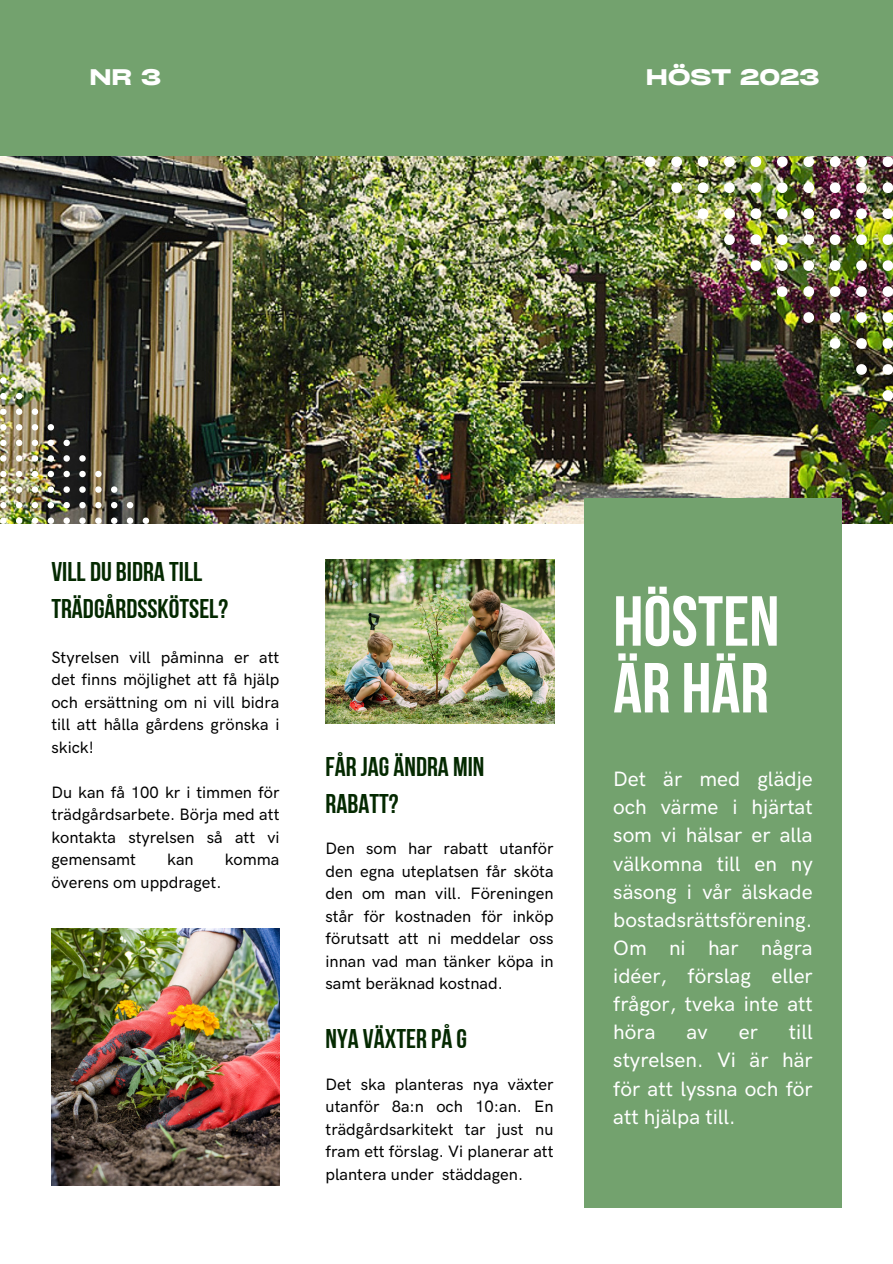
<style>
.page{position:relative;width:893px;height:1264px;background:#fff}
.page>*{position:absolute;margin:0;border:0;box-sizing:border-box;transform-origin:0 0}
.t1{font:70.65px/66.8px "Bebas Neue Cyrillic";color:#fff}
.t2{font:27px/37.2px "Bebas Neue Cyrillic";color:#042900}
.t3{font:700 21.6px "Cy Grotesk Grand";color:#fff}
.t4{font:500 20.85px/28.2px "HK Grotesk Pro";color:#fff;text-align:justify}
.t5{font:500 16.5px/22.5px "HK Grotesk Pro";color:#000;text-align:justify}
</style>
<div class="page">
<img style="left:0;top:156px;width:892px;height:368px">
<img style="left:51px;top:928px;width:229px;height:257px">
<img style="left:325px;top:559px;width:229px;height:164px">
<div style="left:584px;top:498px;width:257px;height:709px;background:#73a26e"></div>
<div style="left:0;top:0;width:892px;height:156px;background:#73a26e"></div>
<svg style="left:882px;top:390px;width:10px;height:11px"></svg>
<svg style="left:882px;top:364px;width:10px;height:11px"></svg>
<svg style="left:856px;top:364px;width:10px;height:11px"></svg>
<svg style="left:882px;top:338px;width:10px;height:11px"></svg>
<svg style="left:856px;top:338px;width:10px;height:11px"></svg>
<svg style="left:829px;top:338px;width:11px;height:11px"></svg>
<svg style="left:882px;top:312px;width:10px;height:11px"></svg>
<svg style="left:856px;top:312px;width:10px;height:11px"></svg>
<svg style="left:829px;top:312px;width:11px;height:11px"></svg>
<svg style="left:803px;top:312px;width:11px;height:11px"></svg>
<svg style="left:882px;top:286px;width:10px;height:11px"></svg>
<svg style="left:856px;top:286px;width:10px;height:11px"></svg>
<svg style="left:829px;top:286px;width:11px;height:11px"></svg>
<svg style="left:803px;top:286px;width:11px;height:11px"></svg>
<svg style="left:776px;top:286px;width:11px;height:11px"></svg>
<svg style="left:882px;top:260px;width:10px;height:11px"></svg>
<svg style="left:856px;top:260px;width:10px;height:11px"></svg>
<svg style="left:829px;top:260px;width:11px;height:11px"></svg>
<svg style="left:803px;top:260px;width:11px;height:11px"></svg>
<svg style="left:776px;top:260px;width:11px;height:11px"></svg>
<svg style="left:750px;top:260px;width:11px;height:11px"></svg>
<svg style="left:882px;top:234px;width:10px;height:11px"></svg>
<svg style="left:856px;top:234px;width:10px;height:11px"></svg>
<svg style="left:829px;top:234px;width:11px;height:11px"></svg>
<svg style="left:803px;top:234px;width:11px;height:11px"></svg>
<svg style="left:776px;top:234px;width:11px;height:11px"></svg>
<svg style="left:750px;top:234px;width:11px;height:11px"></svg>
<svg style="left:724px;top:234px;width:10px;height:11px"></svg>
<svg style="left:882px;top:208px;width:10px;height:11px"></svg>
<svg style="left:856px;top:208px;width:10px;height:11px"></svg>
<svg style="left:829px;top:208px;width:11px;height:11px"></svg>
<svg style="left:803px;top:208px;width:11px;height:11px"></svg>
<svg style="left:776px;top:208px;width:11px;height:11px"></svg>
<svg style="left:750px;top:208px;width:11px;height:11px"></svg>
<svg style="left:724px;top:208px;width:10px;height:11px"></svg>
<svg style="left:697px;top:208px;width:11px;height:11px"></svg>
<svg style="left:882px;top:182px;width:10px;height:11px"></svg>
<svg style="left:856px;top:182px;width:10px;height:11px"></svg>
<svg style="left:829px;top:182px;width:11px;height:11px"></svg>
<svg style="left:803px;top:182px;width:11px;height:11px"></svg>
<svg style="left:776px;top:182px;width:11px;height:11px"></svg>
<svg style="left:750px;top:182px;width:11px;height:11px"></svg>
<svg style="left:724px;top:182px;width:10px;height:11px"></svg>
<svg style="left:697px;top:182px;width:11px;height:11px"></svg>
<svg style="left:671px;top:182px;width:11px;height:11px"></svg>
<svg style="left:882px;top:156px;width:10px;height:11px"></svg>
<svg style="left:856px;top:156px;width:10px;height:11px"></svg>
<svg style="left:829px;top:156px;width:11px;height:11px"></svg>
<svg style="left:803px;top:156px;width:11px;height:11px"></svg>
<svg style="left:776px;top:156px;width:11px;height:11px"></svg>
<svg style="left:750px;top:156px;width:11px;height:11px"></svg>
<svg style="left:724px;top:156px;width:10px;height:11px"></svg>
<svg style="left:697px;top:156px;width:11px;height:11px"></svg>
<svg style="left:671px;top:156px;width:11px;height:11px"></svg>
<svg style="left:645px;top:156px;width:10px;height:11px"></svg>
<svg style="left:0;top:377px;width:7px;height:7px"></svg>
<svg style="left:0;top:393px;width:7px;height:6px"></svg>
<svg style="left:16px;top:393px;width:6px;height:6px"></svg>
<svg style="left:0;top:408px;width:7px;height:7px"></svg>
<svg style="left:16px;top:408px;width:6px;height:7px"></svg>
<svg style="left:32px;top:408px;width:6px;height:7px"></svg>
<svg style="left:0;top:424px;width:7px;height:6px"></svg>
<svg style="left:16px;top:424px;width:6px;height:6px"></svg>
<svg style="left:32px;top:424px;width:6px;height:6px"></svg>
<svg style="left:48px;top:424px;width:6px;height:6px"></svg>
<svg style="left:0;top:439px;width:7px;height:7px"></svg>
<svg style="left:16px;top:439px;width:6px;height:7px"></svg>
<svg style="left:32px;top:439px;width:6px;height:7px"></svg>
<svg style="left:48px;top:439px;width:6px;height:7px"></svg>
<svg style="left:63px;top:439px;width:7px;height:7px"></svg>
<svg style="left:0;top:455px;width:7px;height:6px"></svg>
<svg style="left:16px;top:455px;width:6px;height:6px"></svg>
<svg style="left:32px;top:455px;width:6px;height:6px"></svg>
<svg style="left:48px;top:455px;width:6px;height:6px"></svg>
<svg style="left:63px;top:455px;width:7px;height:6px"></svg>
<svg style="left:79px;top:455px;width:7px;height:6px"></svg>
<svg style="left:0;top:471px;width:7px;height:6px"></svg>
<svg style="left:16px;top:471px;width:6px;height:6px"></svg>
<svg style="left:32px;top:471px;width:6px;height:6px"></svg>
<svg style="left:48px;top:471px;width:6px;height:6px"></svg>
<svg style="left:63px;top:471px;width:7px;height:6px"></svg>
<svg style="left:79px;top:471px;width:7px;height:6px"></svg>
<svg style="left:95px;top:471px;width:7px;height:6px"></svg>
<svg style="left:0;top:486px;width:7px;height:7px"></svg>
<svg style="left:16px;top:486px;width:6px;height:7px"></svg>
<svg style="left:32px;top:486px;width:6px;height:7px"></svg>
<svg style="left:48px;top:486px;width:6px;height:7px"></svg>
<svg style="left:63px;top:486px;width:7px;height:7px"></svg>
<svg style="left:79px;top:486px;width:7px;height:7px"></svg>
<svg style="left:95px;top:486px;width:7px;height:7px"></svg>
<svg style="left:111px;top:486px;width:6px;height:7px"></svg>
<svg style="left:0;top:502px;width:7px;height:6px"></svg>
<svg style="left:16px;top:502px;width:6px;height:6px"></svg>
<svg style="left:32px;top:502px;width:6px;height:6px"></svg>
<svg style="left:48px;top:502px;width:6px;height:6px"></svg>
<svg style="left:63px;top:502px;width:7px;height:6px"></svg>
<svg style="left:79px;top:502px;width:7px;height:6px"></svg>
<svg style="left:95px;top:502px;width:7px;height:6px"></svg>
<svg style="left:111px;top:502px;width:6px;height:6px"></svg>
<svg style="left:127px;top:502px;width:6px;height:6px"></svg>
<svg style="left:0;top:517px;width:7px;height:7px"></svg>
<svg style="left:16px;top:517px;width:6px;height:7px"></svg>
<svg style="left:32px;top:517px;width:6px;height:7px"></svg>
<svg style="left:48px;top:517px;width:6px;height:7px"></svg>
<svg style="left:63px;top:517px;width:7px;height:7px"></svg>
<svg style="left:79px;top:517px;width:7px;height:7px"></svg>
<svg style="left:95px;top:517px;width:7px;height:7px"></svg>
<svg style="left:111px;top:517px;width:6px;height:7px"></svg>
<svg style="left:127px;top:517px;width:6px;height:7px"></svg>
<svg style="left:143px;top:517px;width:6px;height:7px"></svg>
<h2 class="t3" style="left:89px;top:64px;width:73px">NR 3</h2>
<p class="t3" style="left:646px;top:64px;width:175px">HÖST 2023</p>
<p class="t2" style="left:51px;top:555px;width:178px">VILL DU BIDRA TILL<br>TRÄDGÅRDSSKÖTSEL?</p>
<h2 class="t5" style="left:51px;top:646px;width:229px">Styrelsen vill påminna er att det finns möjlighet att få hjälp och ersättning om ni vill bidra till att hålla gårdens grönska i skick!</h2>
<p class="t5" style="left:51px;top:781px;width:229px">Du kan få 100 kr i timmen för trädgårdsarbete. Börja med att kontakta styrelsen så att vi gemensamt</p>
<p class="t5" style="left:167px;top:849px;width:28px">kan</p>
<p class="t5" style="left:225px;top:849px;width:56px">komma</p>
<p class="t5" style="left:51px;top:871px;width:171px">överens om uppdraget.</p>
<p class="t2" style="left:325px;top:751px;width:160px">FÅR JAG ÄNDRA MIN<br>RABATT?</p>
<p class="t5" style="left:325px;top:838px;width:229px">Den som har rabatt utanför den egna uteplatsen får sköta den om man vill. Föreningen står för kostnaden för inköp förutsatt att ni meddelar oss innan vad man tänker köpa in samt beräknad kostnad.</p>
<h4 class="t2" style="left:325px;top:1023px;width:143px">NYA VÄXTER PÅ G</h4>
<h1 class="t5" style="left:325px;top:1073px;width:229px">Det ska planteras nya växter utanför 8a:n och 10:an. En trädgårdsarkitekt tar just nu fram ett förslag. Vi planerar att plantera under städdagen.</h1>
<h3 class="t1" style="left:613px;top:594px;width:168px">HÖSTEN<br>ÄR HÄR</h3>
<h3 class="t4" style="left:613px;top:765px;width:201px">Det är med glädje och värme i hjärtat som vi hälsar er alla välkomna till en ny säsong i vår älskade bostadsrättsförening.<br>Om ni har några idéer, förslag eller frågor, tveka inte att höra</h3>
<h3 class="t4" style="left:613px;top:1018px;width:201px;text-indent:176px">till styrelsen. Vi är här för att lyssna och för att hjälpa till.</h3>
<h3 class="t4" style="left:686px;top:1018px;width:22px">av</h3>
<h3 class="t4" style="left:738px;top:1018px;width:21px">er</h3>
</div>
